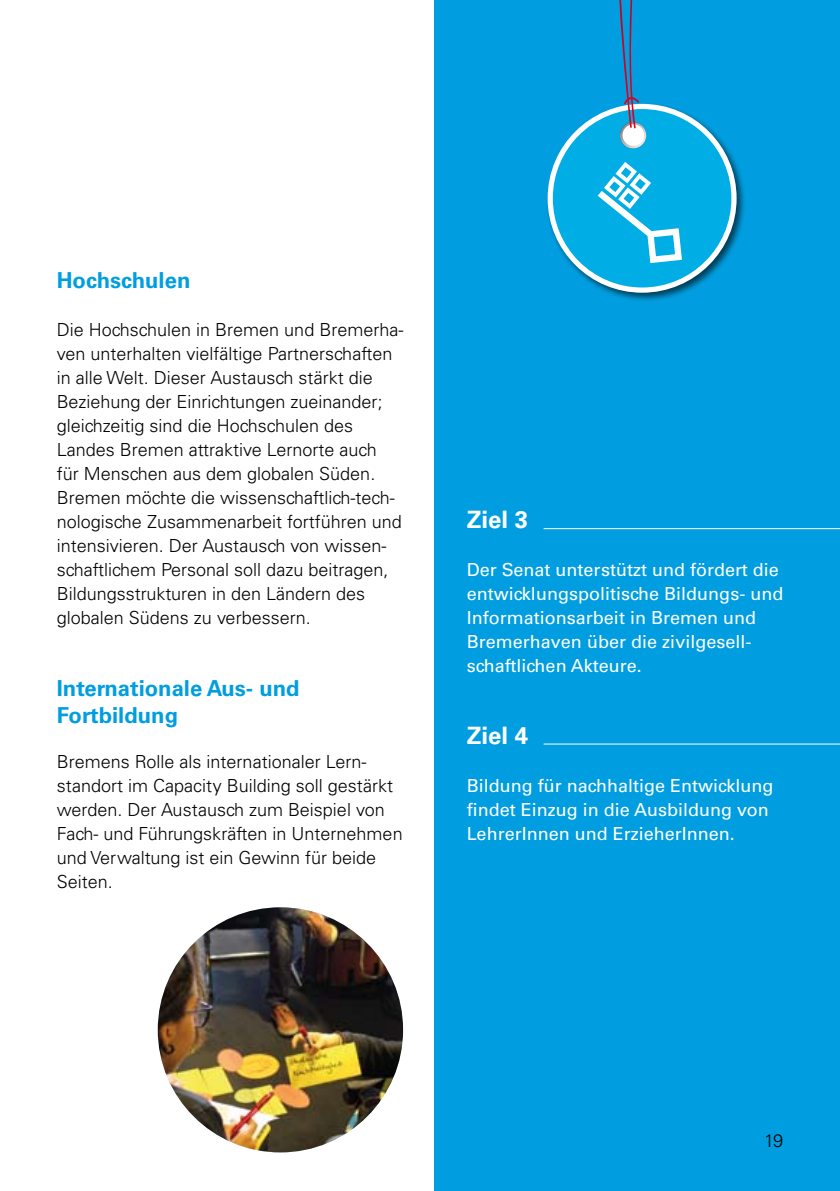
<style>
.page{position:relative;width:840px;height:1191px;background:#fff}
.page>*{position:absolute;margin:0;border:0;box-sizing:border-box;transform-origin:0 0}
.t1{font:700 24px "Univers LT Std";color:#fff}
.t2{font:700 22px/26.4px "Univers LT Std";color:#009ee0}
.t3{font:300 18px/24px "Univers LT Std";color:#000}
.t4{font:18px/24px "Univers LT Std";color:#fff}
</style>
<div class="page">
<div style="left:434px;top:0;width:405px;height:1191px;background:#009ee0"></div>
<img style="left:158px;top:907px;width:245px;height:245px;border-radius:123px">
<hr style="left:543px;top:528px;width:296px;height:1px;background:#fff">
<hr style="left:543px;top:743px;width:296px;height:1px;background:#fff">
<div style="left:545px;top:102px;width:209px;height:208px;background:#000;opacity:.6"></div>
<div style="left:550px;top:106px;width:183px;height:184px;background:#00aee5;border-radius:50%"></div>
<div style="left:547px;top:104px;width:189px;height:189px;border:5px solid #fff;border-radius:50%"></div>
<svg style="left:619px;top:0;width:27px;height:148px"></svg>
<svg style="left:597px;top:162px;width:84px;height:101px"></svg>
<p class="t2" style="left:57px;top:267px;width:135px">Hochschulen</p>
<p class="t3" style="left:57px;top:318px;width:348px">Die Hochschulen in Bremen und Bremerha&shy;ven unterhalten vielfältige Partnerschaften in alle Welt. Dieser Austausch stärkt die Beziehung der Einrichtungen zueinander; gleichzeitig sind die Hochschulen des Landes Bremen attraktive Lernorte auch<br>für Menschen aus dem globalen Süden.<br>Bremen möchte die wissenschaftlich-tech&shy;nologische Zusammenarbeit fortführen und intensivieren. Der Austausch von wissen&shy;schaftlichem Personal soll dazu beitragen, Bildungsstrukturen in den Ländern des globalen Südens zu verbessern.</p>
<p class="t2" style="left:57px;top:675px;width:244px">Internationale Aus- und<br>Fortbildung</p>
<p class="t3" style="left:57px;top:750px;width:347px">Bremens Rolle als internationaler Lern&shy;standort im Capacity Building soll gestärkt werden. Der Austausch zum Beispiel von Fach- und Führungskräften in Unternehmen und Verwaltung ist ein Gewinn für beide Seiten.</p>
<h1 class="t1" style="left:466px;top:505px;width:63px">Ziel 3</h1>
<p class="t4" style="left:466px;top:558px;width:318px">Der Senat unterstützt und fördert die entwicklungspolitische Bildungs- und Informationsarbeit in Bremen und Bremerhaven über die zivilgesell&shy;schaftlichen Akteure.</p>
<h1 class="t1" style="left:466px;top:721px;width:63px">Ziel 4</h1>
<p class="t4" style="left:466px;top:774px;width:308px">Bildung für nachhaltige Entwicklung findet Einzug in die Ausbildung von<br>LehrerInnen und ErzieherInnen.</p>
<p class="t3" style="left:763px;top:1129px;width:21px">19</p>
</div>
